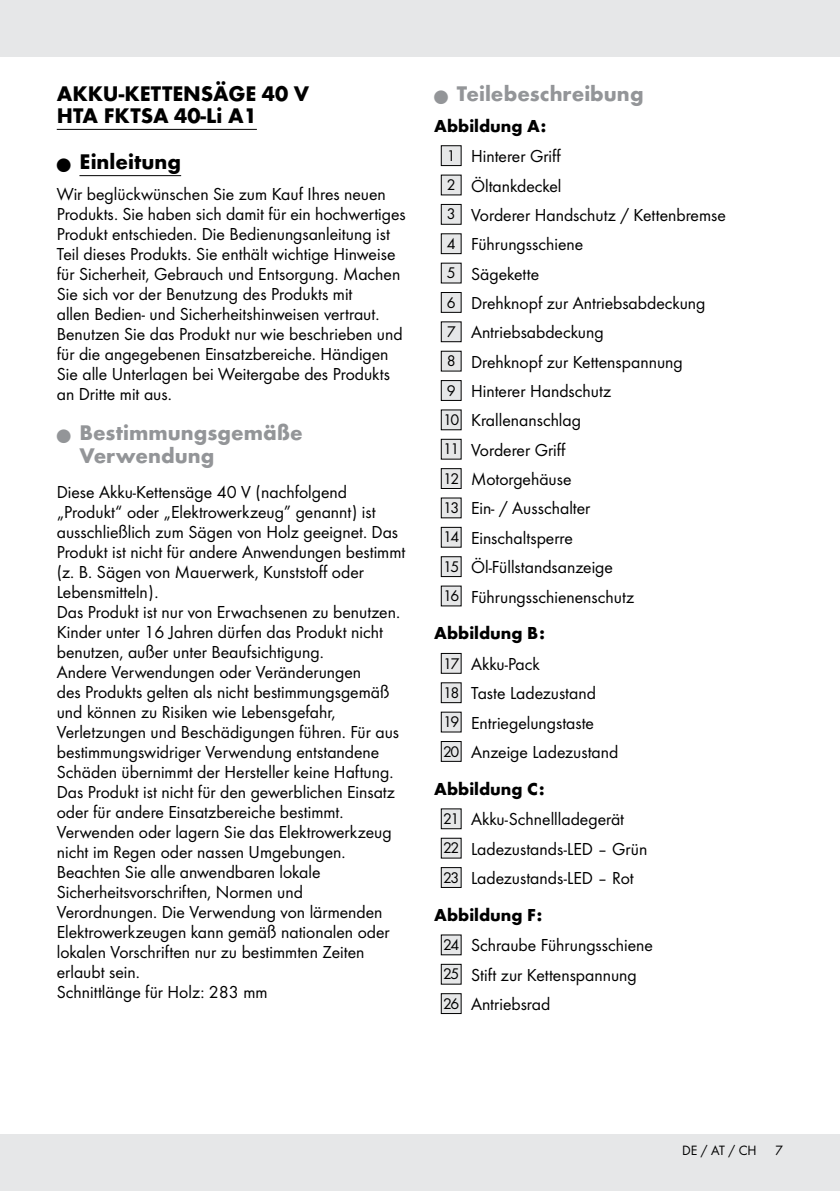
<style>
.page{position:relative;width:840px;height:1191px;background:#fff}
.page>*{position:absolute;margin:0;border:0;box-sizing:border-box;transform-origin:0 0}
.t1{font:700 22px/23px "Futura";color:#939598}
.t2{font:700 22px/22px "Futura";color:#000}
.t3{font:18px/20px "Futura Boo";color:#000}
.t4{font:700 18px "Futura";color:#000}
.t5{font:14px "Futura Boo";color:#000}
.s1{font-family:"European Pi Three";font-weight:400;font-size:14px}
.s2{font-size:16px}
</style>
<div class="page">
<div style="left:0;top:0;width:839px;height:57px;background:#e6e7e8"></div>
<div style="left:0;top:1134px;width:839px;height:57px;background:#e6e7e8"></div>
<hr style="left:57px;top:129px;width:200px;height:1px;background:#000">
<hr style="left:79px;top:175px;width:102px;height:1px;background:#000">
<div style="left:441px;top:146px;width:20px;height:20px;background:#e6e7e8"></div>
<div style="left:440px;top:145px;width:21px;height:21px;border:1px solid #000"></div>
<div style="left:441px;top:175px;width:20px;height:20px;background:#e6e7e8"></div>
<div style="left:441px;top:204px;width:20px;height:20px;background:#e6e7e8"></div>
<div style="left:440px;top:204px;width:21px;height:21px;border:1px solid #000"></div>
<div style="left:441px;top:234px;width:20px;height:20px;background:#e6e7e8"></div>
<div style="left:440px;top:233px;width:21px;height:21px;border:1px solid #000"></div>
<div style="left:441px;top:263px;width:20px;height:20px;background:#e6e7e8"></div>
<div style="left:441px;top:292px;width:20px;height:20px;background:#e6e7e8"></div>
<div style="left:440px;top:292px;width:21px;height:21px;border:1px solid #000"></div>
<div style="left:441px;top:322px;width:20px;height:20px;background:#e6e7e8"></div>
<div style="left:440px;top:321px;width:21px;height:21px;border:1px solid #000"></div>
<div style="left:441px;top:351px;width:20px;height:20px;background:#e6e7e8"></div>
<div style="left:441px;top:380px;width:20px;height:20px;background:#e6e7e8"></div>
<div style="left:440px;top:380px;width:21px;height:21px;border:1px solid #000"></div>
<div style="left:441px;top:410px;width:20px;height:20px;background:#e6e7e8"></div>
<div style="left:441px;top:439px;width:20px;height:20px;background:#e6e7e8"></div>
<div style="left:440px;top:439px;width:21px;height:20px;border:1px solid #000"></div>
<div style="left:441px;top:468px;width:20px;height:20px;background:#e6e7e8"></div>
<div style="left:440px;top:468px;width:21px;height:21px;border:1px solid #000"></div>
<div style="left:441px;top:498px;width:20px;height:20px;background:#e6e7e8"></div>
<div style="left:441px;top:527px;width:20px;height:20px;background:#e6e7e8"></div>
<div style="left:440px;top:527px;width:21px;height:21px;border:1px solid #000"></div>
<div style="left:441px;top:557px;width:20px;height:19px;background:#e6e7e8"></div>
<div style="left:440px;top:556px;width:21px;height:21px;border:1px solid #000"></div>
<div style="left:441px;top:586px;width:20px;height:20px;background:#e6e7e8"></div>
<div style="left:441px;top:653px;width:20px;height:20px;background:#e6e7e8"></div>
<div style="left:440px;top:653px;width:21px;height:21px;border:1px solid #000"></div>
<div style="left:441px;top:683px;width:20px;height:19px;background:#e6e7e8"></div>
<div style="left:440px;top:682px;width:21px;height:21px;border:1px solid #000"></div>
<div style="left:441px;top:712px;width:20px;height:20px;background:#e6e7e8"></div>
<div style="left:441px;top:741px;width:20px;height:20px;background:#e6e7e8"></div>
<div style="left:440px;top:741px;width:21px;height:21px;border:1px solid #000"></div>
<div style="left:441px;top:809px;width:20px;height:19px;background:#e6e7e8"></div>
<div style="left:440px;top:808px;width:21px;height:21px;border:1px solid #000"></div>
<div style="left:441px;top:838px;width:20px;height:20px;background:#e6e7e8"></div>
<div style="left:440px;top:837px;width:21px;height:21px;border:1px solid #000"></div>
<div style="left:441px;top:867px;width:20px;height:20px;background:#e6e7e8"></div>
<div style="left:440px;top:867px;width:21px;height:21px;border:1px solid #000"></div>
<div style="left:441px;top:935px;width:20px;height:19px;background:#e6e7e8"></div>
<div style="left:441px;top:964px;width:20px;height:20px;background:#e6e7e8"></div>
<div style="left:440px;top:963px;width:21px;height:21px;border:1px solid #000"></div>
<div style="left:441px;top:993px;width:20px;height:20px;background:#e6e7e8"></div>
<div style="left:440px;top:993px;width:21px;height:21px;border:1px solid #000"></div>
<p class="t2" style="left:57px;top:81px;width:254px">AKKU-KETTENSÄGE 40 V<br>HTA FKTSA 40-Li A1</p>
<p class="t2" style="left:57px;top:149px;width:126px"><span class="s1">Q</span> Einleitung</p>
<p class="t3" style="left:57px;top:183px;width:350px">Wir beglückwünschen Sie zum Kauf Ihres neuen Produkts. Sie haben sich damit für ein hochwertiges Produkt entschieden. Die Bedienungsanleitung ist Teil dieses Produkts. Sie enthält wichtige Hinweise für Sicherheit, Gebrauch und Entsorgung. Machen Sie sich vor der Benutzung des Produkts mit<br>allen Bedien- und Sicherheitshinweisen vertraut.<br>Benutzen Sie das Produkt nur wie beschrieben und für die angegebenen Einsatzbereiche. Händigen Sie alle Unterlagen bei Weitergabe des Produkts an Dritte mit aus.</p>
<p class="t1" style="left:79px;top:420px;width:225px;text-indent:-23px"><span class="s1">Q</span> Bestimmungsgemäße<br>Verwendung</p>
<p class="t3" style="left:57px;top:480px;width:350px">Diese Akku-Kettensäge 40 V (nachfolgend „Produkt“ oder „Elektrowerkzeug” genannt) ist ausschließlich zum Sägen von Holz geeignet. Das Produkt ist nicht für andere Anwendungen bestimmt (z. B. Sägen von Mauerwerk, Kunststoff oder Lebensmitteln).<br>Das Produkt ist nur von Erwachsenen zu benutzen.<br>Kinder unter 16 Jahren dürfen das Produkt nicht benutzen, außer unter Beaufsichtigung.<br>Andere Verwendungen oder Veränderungen<br>des Produkts gelten als nicht bestimmungsgemäß und können zu Risiken wie Lebensgefahr, Verletzungen und Beschädigungen führen. Für aus bestimmungswidriger Verwendung entstandene Schäden übernimmt der Hersteller keine Haftung.<br>Das Produkt ist nicht für den gewerblichen Einsatz oder für andere Einsatzbereiche bestimmt.<br>Verwenden oder lagern Sie das Elektrowerkzeug nicht im Regen oder nassen Umgebungen.<br>Beachten Sie alle anwendbaren lokale Sicherheitsvorschriften, Normen und Verordnungen. Die Verwendung von lärmenden Elektrowerkzeugen kann gemäß nationalen oder lokalen Vorschriften nur zu bestimmten Zeiten erlaubt sein.<br>Schnittlänge für Holz: 283 mm</p>
<p class="t1" style="left:434px;top:81px;width:211px"><span class="s1">Q</span> Teilebeschreibung</p>
<p class="t4" style="left:434px;top:112px;width:114px">Abbildung A:</p>
<p class="t3" style="left:443px;top:141px;width:284px;line-height:29.4px"><span class="s2">1</span> Hinterer Griff<br><span class="s2">2</span> Öltankdeckel<br><span class="s2">3</span> Vorderer Handschutz / Kettenbremse<br><span class="s2">4</span> Führungsschiene<br><span class="s2">5</span> Sägekette<br><span class="s2">6</span> Drehknopf zur Antriebsabdeckung<br><span class="s2">7</span> Antriebsabdeckung<br><span class="s2">8</span> Drehknopf zur Kettenspannung<br><span class="s2">9</span> Hinterer Handschutz<br><span class="s2">10</span> Krallenanschlag<br><span class="s2">11</span> Vorderer Griff<br><span class="s2">12</span> Motorgehäuse<br><span class="s2">13</span> Ein- / Ausschalter<br><span class="s2">14</span> Einschaltsperre<br><span class="s2">15</span> Öl-Füllstandsanzeige<br><span class="s2">16</span> Führungsschienenschutz</p>
<p class="t4" style="left:434px;top:620px;width:112px">Abbildung B:</p>
<p class="t3" style="left:443px;top:648px;width:177px;line-height:29.4px"><span class="s2">17</span> Akku-Pack<br><span class="s2">18</span> Taste Ladezustand<br><span class="s2">19</span> Entriegelungstaste<br><span class="s2">20</span> Anzeige Ladezustand</p>
<p class="t4" style="left:434px;top:775px;width:112px">Abbildung C:</p>
<p class="t3" style="left:443px;top:803px;width:205px;line-height:29.4px"><span class="s2">21</span> Akku-Schnellladegerät<br><span class="s2">22</span> Ladezustands-LED – Grün<br><span class="s2">23</span> Ladezustands-LED – Rot</p>
<p class="t4" style="left:434px;top:901px;width:109px">Abbildung F:</p>
<p class="t3" style="left:443px;top:929px;width:211px;line-height:29.4px"><span class="s2">24</span> Schraube Führungsschiene<br><span class="s2">25</span> Stift zur Kettenspannung<br><span class="s2">26</span> Antriebsrad</p>
<p class="t5" style="left:681px;top:1140px;width:76px">DE / AT / CH</p>
<p class="t5" style="left:774px;top:1140px;width:9px">7</p>
</div>
